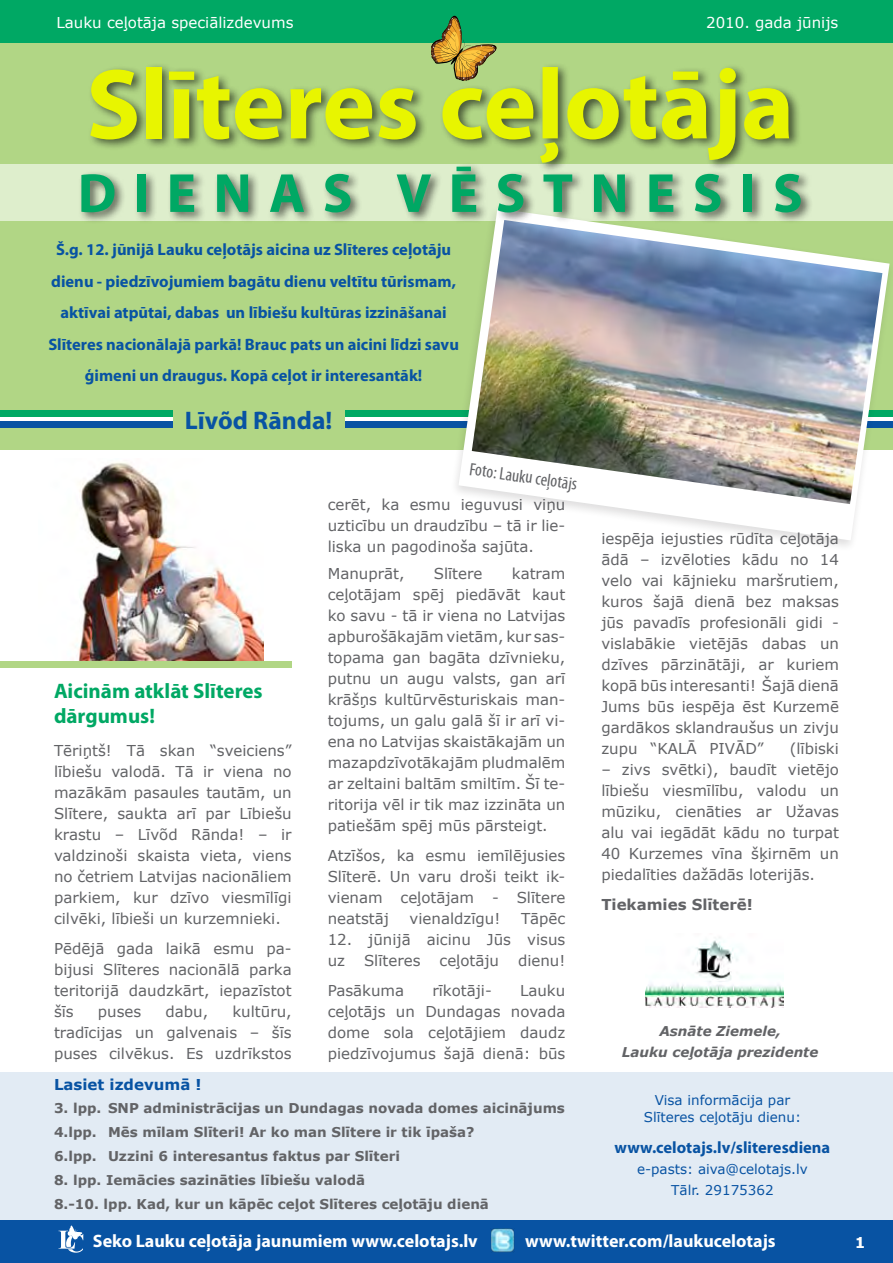
<style>
.page{position:relative;width:893px;height:1263px;background:#fff}
.page>*{position:absolute;margin:0;border:0;box-sizing:border-box;transform-origin:0 0}
.t1{font:700 100.5px "Myriad Pro";color:#e8f500}
.t2{font:700 55.5px "Myriad Pro";letter-spacing:.31em;color:#00a864}
.t3{font:700 25.5px "Myriad Pro";color:#0853a3}
.t4{font:700 21px/25.2px "Myriad Pro";color:#00a864}
.t5{font:700 18px "Myriad Pro";color:#fff}
.t6{font:condensed 18px "Myriad Pro";color:#626366}
.t7{font:700 16.5px/31.5px "Myriad Pro";color:#0853a3;text-align:center}
.t8{font:15px/21px "Verdana";color:#626366;text-align:justify}
.t9{font:15px "Verdana";color:#fff}
.t10{font:700 15px "Verdana";color:#626366}
.t11{font:700 15px "Verdana";color:#0853a3}
.t12{font:700 15px "Verdana";color:#fff}
.t13{font:700 13.5px/24px "Verdana";color:#626366}
.t14{font:13.5px/16.5px "Verdana";color:#0853a3;text-align:center}
.t15{font:italic 700 13.5px/21px "Verdana";color:#626366;text-align:center}
</style>
<div class="page">
<img style="left:76px;top:462px;width:187px;height:199px">
<div style="left:0;top:4px;width:893px;height:446px;background:#b1d685"></div>
<div style="left:346px;top:421px;width:547px;height:7px;background:#0853a3"></div>
<div style="left:346px;top:410px;width:547px;height:7px;background:#00a864"></div>
<hr style="left:346px;top:417px;width:547px;height:4px;background:#fff">
<div style="left:0;top:1068px;width:893px;height:195px;background:#e2ebf4"></div>
<div style="left:0;top:0;width:893px;height:42px;background:#00a864"></div>
<div style="left:0;top:164px;width:893px;height:57px;background:#deeecc"></div>
<div style="left:0;top:1221px;width:893px;height:42px;background:#0853a3"></div>
<div style="left:0;top:661px;width:292px;height:7px;background:#b1d685"></div>
<img style="left:645px;top:937px;width:138px;height:70px">
<div style="left:449px;top:204px;width:444px;height:355px;background:#171113;opacity:.14"></div>
<svg style="left:458px;top:274px;width:431px;height:266px"></svg>
<img style="left:472px;top:274px;width:410px;height:230px">
<div style="left:0;top:421px;width:172px;height:7px;background:#0853a3"></div>
<div style="left:0;top:411px;width:172px;height:6px;background:#00a864"></div>
<hr style="left:0;top:417px;width:172px;height:4px;background:#fff">
<div style="left:78px;top:62px;width:815px;height:212px;background:#000;opacity:.59"></div>
<svg style="left:426px;top:15px;width:76px;height:67px"></svg>
<svg style="left:58px;top:1225px;width:25px;height:28px"></svg>
<p class="t9" style="left:57px;top:13px;width:238px">Lauku ceļotāja speciālizdevums</p>
<p class="t9" style="left:706px;top:13px;width:134px">2010. gada jūnijs</p>
<h1 class="t1" style="left:86px;top:39px;width:710px">Slīteres ceļotāja</h1>
<h2 class="t2" style="left:78px;top:157px;width:726px">DIENAS VĒSTNESIS</h2>
<p class="t7" style="left:48px;top:234px;width:412px">Š.g. 12. jūnijā Lauku ceļotājs aicina uz Slīteres ceļotāju dienu - piedzīvojumiem bagātu dienu veltītu tūrismam, aktīvai atpūtai, dabas un lībiešu kultūras izzināšanai Slīteres nacionālajā parkā! Brauc pats un aicini līdzi savu ģimeni un draugus. Kopā ceļot ir interesantāk!</p>
<h3 class="t3" style="left:185px;top:403px;width:149px">Līvõd Rānda!</h3>
<p class="t6" style="left:471px;top:458px;width:110px;rotate:8deg">Foto: Lauku ceļotājs</p>
<h3 class="t4" style="left:54px;top:677px;width:210px">Aicinām atklāt Slīteres dārgumus!</h3>
<p class="t8" style="left:54px;top:740px;width:239px">Tēriņtš! Tā skan “sveiciens” lībiešu valodā. Tā ir viena no mazākām pasaules tautām, un Slītere, saukta arī par Lībiešu krastu – Līvõd Rānda! – ir valdzinoši skaista vieta, viens no četriem Latvijas nacionāliem parkiem, kur dzīvo viesmīlīgi cilvēki, lībieši un kurzemnieki.</p>
<p class="t8" style="left:54px;top:938px;width:239px">Pēdējā gada laikā esmu pa&shy;bijusi Slīteres nacionālā parka teritorijā daudzkārt, iepazīstot šīs</p>
<p class="t8" style="left:54px;top:1001px;width:239px;text-indent:178px">kultūru, tradīcijas un galvenais – šīs puses cilvēkus. Es uzdrīkstos</p>
<p class="t8" style="left:98px;top:1001px;width:45px">puses</p>
<p class="t8" style="left:166px;top:1001px;width:44px">dabu,</p>
<p class="t8" style="left:328px;top:494px;width:239px">cerēt, ka esmu ieguvusi viņu uzticību un draudzību – tā ir lie&shy;liska un pagodinoša sajūta.</p>
<p class="t8" style="left:328px;top:563px;width:78px">Manuprāt,</p>
<p class="t8" style="left:434px;top:563px;width:50px">Slītere</p>
<p class="t8" style="left:328px;top:563px;width:239px;text-indent:184px">katram ceļotājam spēj piedāvāt kaut ko savu - tā ir viena no Latvijas apburošākajām vietām, kur sas&shy;topama gan bagāta dzīvnieku, putnu un augu valsts, gan arī krāšņs kultūrvēsturiskais man&shy;tojums, un galu galā šī ir arī vi&shy;ena no Latvijas skaistākajām un mazapdzīvotākajām pludmalēm ar zeltaini baltām smiltīm. Šī te&shy;ritorija vēl ir tik maz izzināta un patiešām spēj mūs pārsteigt.</p>
<p class="t8" style="left:328px;top:845px;width:239px">Atzīšos, ka esmu iemīlējusies Slīterē. Un varu droši teikt ik&shy;vienam ceļotājam - Slītere neatstāj</p>
<p class="t8" style="left:410px;top:908px;width:92px">vienaldzīgu!</p>
<p class="t8" style="left:521px;top:908px;width:46px">Tāpēc</p>
<p class="t8" style="left:328px;top:929px;width:239px">12. jūnijā aicinu Jūs visus uz</p>
<p class="t8" style="left:364px;top:950px;width:58px">Slīteres</p>
<p class="t8" style="left:439px;top:950px;width:61px">ceļotāju</p>
<p class="t8" style="left:518px;top:950px;width:49px">dienu!</p>
<p class="t8" style="left:328px;top:980px;width:78px">Pasākuma</p>
<p class="t8" style="left:432px;top:980px;width:61px">rīkotāji-</p>
<p class="t8" style="left:328px;top:980px;width:239px;text-indent:192px">Lauku ceļotājs un Dundagas novada dome sola ceļotājiem daudz piedzīvojumus šajā dienā: būs</p>
<p class="t11" style="left:54px;top:1075px;width:149px">Lasiet izdevumā !</p>
<p class="t13" style="left:54px;top:1096px;width:512px">3. lpp. SNP administrācijas un Dundagas novada domes aicinājums<br>4.lpp. Mēs mīlam Slīteri! Ar ko man Slītere ir tik īpaša?<br>6.lpp. Uzzini 6 interesantus faktus par Slīteri</p>
<p class="t13" style="left:54px;top:1168px;width:436px">8. lpp. Iemācies sazināties lībiešu valodā<br>8.-10. lpp. Kad, kur un kāpēc ceļot Slīteres ceļotāju dienā</p>
<p class="t8" style="left:601px;top:529px;width:239px">iespēja iejusties rūdīta ceļotāja ādā – izvēloties kādu no 14 velo vai kājnieku maršrutiem, kuros šajā dienā bez maksas jūs pavadīs profesionāli gidi - vislabākie vietējās dabas un dzīves pārzinātāji, ar kuriem kopā būs interesanti! Šajā dienā Jums būs iespēja ēst Kurzemē gardākos sklandraušus un zivju zupu “KALĀ PIVĀD”</p>
<p class="t8" style="left:790px;top:739px;width:51px">(lībiski</p>
<p class="t8" style="left:601px;top:760px;width:239px">– zivs svētki), baudīt vietējo lībiešu viesmīlību, valodu un mūziku, cienāties ar Užavas alu vai iegādāt kādu no turpat 40 Kurzemes vīna šķirnēm un piedalīties dažādās loterijās.</p>
<p class="t10" style="left:601px;top:895px;width:153px">Tiekamies Slīterē!</p>
<p class="t15" style="left:622px;top:1021px;width:198px">Asnāte Ziemele,<br>Lauku ceļotāja prezidente</p>
<p class="t14" style="left:644px;top:1092px;width:159px">Visa informācija par<br>Slīteres ceļotāju dienu:</p>
<p class="t7" style="left:615px;top:1131px;width:217px">www.celotajs.lv/sliteresdiena</p>
<p class="t14" style="left:637px;top:1159px;width:172px;line-height:21px">e-pasts: aiva@celotajs.lv<br>Tālr. 29175362</p>
<p class="t5" style="left:93px;top:1229px;width:386px">Seko Lauku ceļotāja jaunumiem www.celotajs.lv</p>
<p class="t5" style="left:525px;top:1229px;width:252px">www.twitter.com/laukucelotajs</p>
<p class="t12" style="left:855px;top:1232px;width:12px">1</p>
</div>
